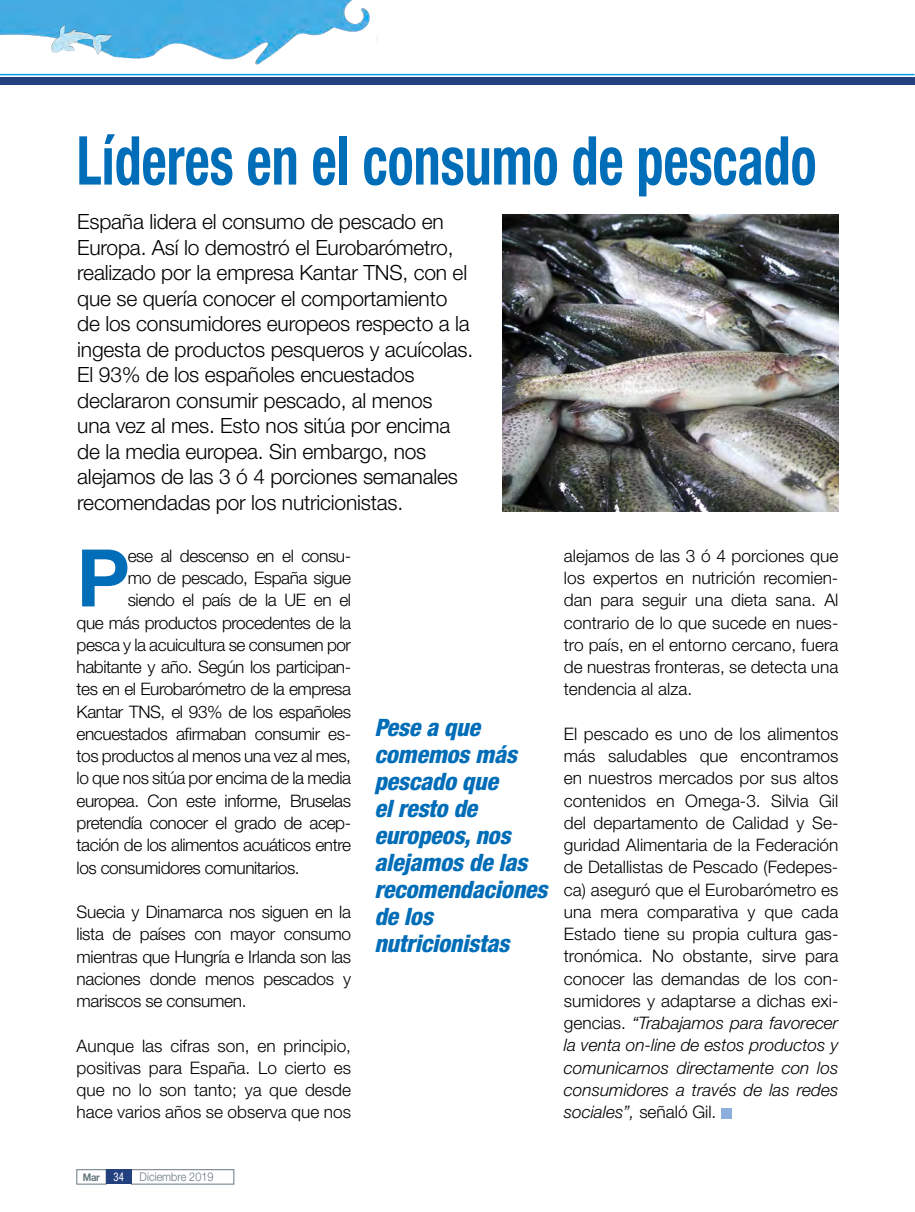
<style>
.page{position:relative;width:915px;height:1212px;background:#fff}
.page>*{position:absolute;margin:0;border:0;box-sizing:border-box;transform-origin:0 0}
.texto_general{font:700 79.65px "Helvetica Neue LT Std";color:#006db8}
.t1{font:700 condensed 67.5px "Helvetica Neue LT Std";color:#006db8;scale:.8 1}
.texto_frases_destaca{font:italic 800 condensed 24px/27px "Helvetica Neue LT Std";letter-spacing:-.01em;color:#006db8}
.Entradilla_reportaje{font:300 21px/25.5px "Helvetica Neue LT Std";letter-spacing:-.01em;color:#000}
.texto_general-2{font:300 17.25px/22.2px "Helvetica Neue LT Std";letter-spacing:-.025em;color:#000;text-align:justify}
.t2{font:300 12px "Helvetica Neue LT Std";color:#667880;scale:.9 1}
.t3{font:700 10.5px "Helvetica Neue LT Std";color:#667880;scale:.9 1}
.s1{font-weight:400;font-stretch:condensed;font-size:12px;color:#fff}
.s2{font-style:italic}
</style>
<div class="page">
<div style="left:131px;top:1169px;width:103px;height:15px;border:1px solid #667880"></div>
<div style="left:77px;top:1169px;width:29px;height:15px;border:1px solid #667880"></div>
<div style="left:106px;top:1169px;width:26px;height:15px;background:#24417f"></div>
<hr style="left:0;top:74px;width:914px;height:1px;background:#009ee3">
<div style="left:0;top:77px;width:914px;height:8px;background:#24417f"></div>
<img style="left:0;top:0;width:377px;height:76px">
<img style="left:22px;top:21px;width:109px;height:47px">
<div style="left:721px;top:1108px;width:10px;height:10px;background:#8bb0de"></div>
<img style="left:502px;top:214px;width:336px;height:298px">
<p class="t1" style="left:77px;top:120px;width:926px">Líderes en el consumo de pescado</p>
<p class="Entradilla_reportaje" style="left:77px;top:208px;width:397px">España lidera el consumo de pescado en Europa. Así lo demostró el Eurobarómetro, realizado por la empresa Kantar TNS, con el que se quería conocer el comportamiento de los consumidores europeos respecto a la ingesta de productos pesqueros y acuícolas.<br>El 93% de los españoles encuestados declararon consumir pescado, al menos<br>una vez al mes. Esto nos sitúa por encima de la media europea. Sin embargo, nos alejamos de las 3 ó 4 porciones semanales recomendadas por los nutricionistas.</p>
<p class="texto_general" style="left:77px;top:529px;width:55px">P</p>
<p class="texto_general-2" style="left:128px;top:544px;width:225px">ese al descenso en el consu-</p>
<p class="texto_general-2" style="left:128px;top:566px;width:225px">mo de pescado, España sigue</p>
<p class="texto_general-2" style="left:128px;top:589px;width:225px">siendo el país de la UE en el</p>
<p class="texto_general-2" style="left:77px;top:611px;width:276px">que más productos procedentes de la</p>
<p class="texto_general-2" style="left:77px;top:633px;width:276px">pesca y la acuicultura se consumen por</p>
<p class="texto_general-2" style="left:77px;top:655px;width:276px">habitante y año. Según los participan-</p>
<p class="texto_general-2" style="left:77px;top:678px;width:276px">tes en el Eurobarómetro de la empresa</p>
<p class="texto_general-2" style="left:77px;top:700px;width:276px">Kantar TNS, el 93% de los españoles</p>
<p class="texto_general-2" style="left:77px;top:722px;width:276px">encuestados afirmaban consumir es-</p>
<p class="texto_general-2" style="left:77px;top:745px;width:276px">tos productos al menos una vez al mes,</p>
<p class="texto_general-2" style="left:77px;top:767px;width:276px">lo que nos sitúa por encima de la media</p>
<p class="texto_general-2" style="left:77px;top:789px;width:276px">europea. Con este informe, Bruselas</p>
<p class="texto_general-2" style="left:77px;top:811px;width:276px">pretendía conocer el grado de acep-</p>
<p class="texto_general-2" style="left:77px;top:834px;width:276px">tación de los alimentos acuáticos entre</p>
<p class="texto_general-2" style="left:77px;top:856px;width:224px">los consumidores comunitarios.</p>
<p class="texto_general-2" style="left:77px;top:900px;width:276px">Suecia y Dinamarca nos siguen en la lista de países con mayor consumo mientras que Hungría e Irlanda son las naciones donde menos pescados y mariscos se consumen.</p>
<p class="texto_general-2" style="left:77px;top:1034px;width:276px">Aunque las cifras son, en principio, positivas para España. Lo cierto es que no lo son tanto; ya que desde hace varios años se observa que nos</p>
<p class="t3" style="left:83px;top:1171px;width:47px">Mar <span class="s1">34</span></p>
<p class="t2" style="left:140px;top:1169px;width:83px">Diciembre 2019</p>
<p class="texto_frases_destaca" style="left:374px;top:714px;width:174px">Pese a que comemos más pescado que<br>el resto de europeos, nos alejamos de las recomendaciones de los nutricionistas</p>
<p class="texto_general-2" style="left:563px;top:544px;width:276px">alejamos de las 3 ó 4 porciones que los expertos en nutrición recomien&shy;dan para seguir una dieta sana. Al contrario de lo que sucede en nues&shy;tro país, en el entorno cercano, fuera de nuestras fronteras, se detecta una tendencia al alza.</p>
<p class="texto_general-2" style="left:563px;top:722px;width:276px">El pescado es uno de los alimentos más saludables que encontramos en nuestros mercados por sus altos contenidos en Omega-3. Silvia Gil del departamento de Calidad y Se&shy;guridad Alimentaria de la Federación de Detallistas de Pescado (Fedepes&shy;ca) aseguró que el Eurobarómetro es una mera comparativa y que cada Estado tiene su propia cultura gas&shy;tronómica. No obstante, sirve para conocer las demandas de los con&shy;sumidores y adaptarse a dichas exi&shy;gencias. <span class="s2">“Trabajamos para favorecer la venta on-line de estos productos y comunicarnos directamente con los consumidores a través de las redes sociales”,</span> señaló Gil.</p>
</div>
